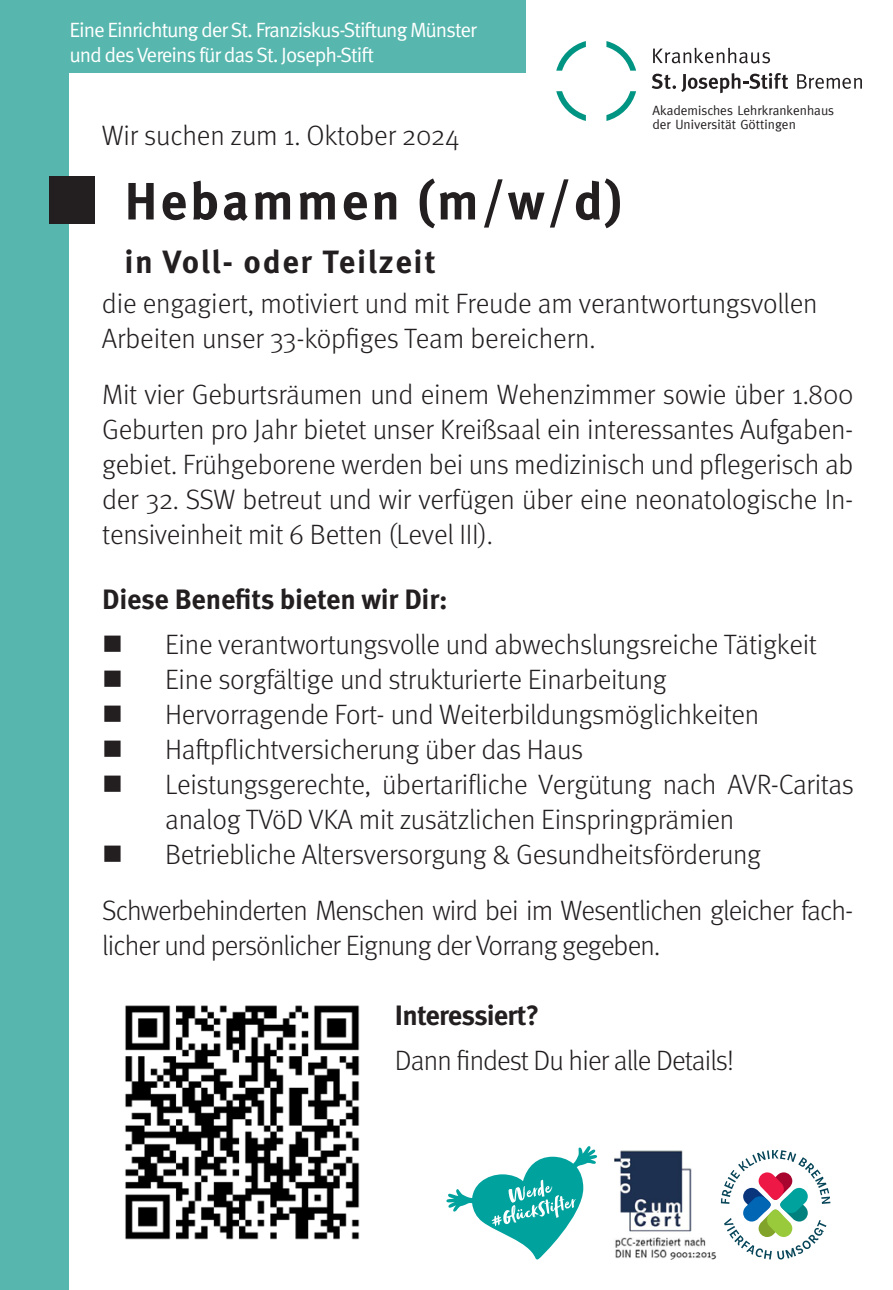
<style>
.page{position:relative;width:893px;height:1290px;background:#fff}
.page>*{position:absolute;margin:0;border:0;box-sizing:border-box;transform-origin:0 0}
.t1{font:700 52.5px "Meta Pro";letter-spacing:.05em;color:#231f20}
.t2{font:700 32.2px "Meta Pro";letter-spacing:.05em;color:#231f20}
.Fließtext{font:300 28px/35px "Meta Pro";letter-spacing:-.01em;color:#231f20;text-align:justify}
.Fließtext-2{font:300 28px/35px "Meta Pro";letter-spacing:-.03em;color:#231f20}
.Fließtext-3{font:700 28px "Meta Pro";letter-spacing:-.015em;color:#231f20}
.t3{font:20.65px "Meta Pro Norm";letter-spacing:-.05em;color:#fff}
.t4{font:13.3px "Meta Plus";color:#231f20}
</style>
<div class="page">
<div style="left:0;top:3px;width:68px;height:1287px;background:#57b7ae"></div>
<svg style="left:556px;top:41px;width:30px;height:30px"></svg>
<svg style="left:606px;top:41px;width:30px;height:30px"></svg>
<svg style="left:606px;top:91px;width:30px;height:30px"></svg>
<svg style="left:556px;top:91px;width:30px;height:30px"></svg>
<svg style="left:653px;top:48px;width:117px;height:15px"></svg>
<svg style="left:797px;top:74px;width:65px;height:15px"></svg>
<svg style="left:652px;top:73px;width:136px;height:20px"></svg>
<div style="left:0;top:0;width:525px;height:73px;background:#57b7ae"></div>
<div style="left:50px;top:176px;width:45px;height:47px;background:#231f20"></div>
<svg style="left:721px;top:1150px;width:109px;height:109px"></svg>
<img style="left:614px;top:1150px;width:102px;height:109px">
<svg style="left:446px;top:1146px;width:151px;height:113px"></svg>
<img style="left:125px;top:1005px;width:235px;height:235px">
<p class="t3" style="left:69px;top:14px;width:409px">Eine Einrichtung der St. Franziskus-Stiftung Münster</p>
<p class="t3" style="left:69px;top:39px;width:306px">und des Vereins für das St. Joseph-Stift</p>
<p class="Fließtext" style="left:102px;top:117px;width:359px">Wir suchen zum 1. Oktober 2024</p>
<p class="t1" style="left:124px;top:160px;width:499px">Hebammen (m/w/d)</p>
<p class="t2" style="left:124px;top:237px;width:313px">in Voll- oder Teilzeit</p>
<p class="t4" style="left:652px;top:103px;width:183px">Akademisches Lehrkrankenhaus</p>
<p class="t4" style="left:652px;top:116px;width:145px">der Universität Göttingen</p>
<p class="Fließtext" style="left:102px;top:285px;width:717px">die engagiert, motiviert und mit Freude am verantwortungsvollen</p>
<p class="Fließtext" style="left:102px;top:320px;width:495px">Arbeiten unser 33-köpfiges Team bereichern.</p>
<p class="Fließtext" style="left:102px;top:375px;width:753px">Mit vier Geburtsräumen und einem Wehenzimmer sowie über 1.800<br>Geburten pro Jahr bietet unser Kreißsaal ein interessantes Aufgaben&shy;gebiet. Frühgeborene werden bei uns medizinisch und pflegerisch ab der 32. SSW betreut und wir verfügen über eine neonatologische In&shy;tensiveinheit mit 6 Betten (Level III).</p>
<p class="Fließtext-3" style="left:102px;top:577px;width:347px">Diese Benefits bieten wir Dir:</p>
<p class="Fließtext" style="left:165px;top:625px;width:653px">Eine verantwortungsvolle und abwechslungsreiche Tätigkeit</p>
<p class="Fließtext" style="left:165px;top:660px;width:503px">Eine sorgfältige und strukturierte Einarbeitung</p>
<p class="Fließtext" style="left:165px;top:695px;width:596px">Hervorragende Fort- und Weiterbildungsmöglichkeiten</p>
<p class="Fließtext" style="left:165px;top:730px;width:419px">Haftpflichtversicherung über das Haus</p>
<p class="Fließtext" style="left:165px;top:765px;width:690px">Leistungsgerechte, übertarifliche Vergütung nach AVR-Caritas analog TVöD VKA mit zusätzlichen Einspringprämien</p>
<p class="Fließtext" style="left:165px;top:835px;width:597px">Betriebliche Altersversorgung &amp; Gesundheitsförderung</p>
<p class="Fließtext-2" style="left:102px;top:891px;width:753px">Schwerbehinderten Menschen wird bei im Wesentlichen gleicher fach&shy;licher und persönlicher Eignung der Vorrang gegeben.</p>
<p class="Fließtext-3" style="left:395px;top:993px;width:146px">Interessiert?</p>
<p class="Fließtext-2" style="left:395px;top:1041px;width:341px">Dann findest Du hier alle Details!</p>
</div>
